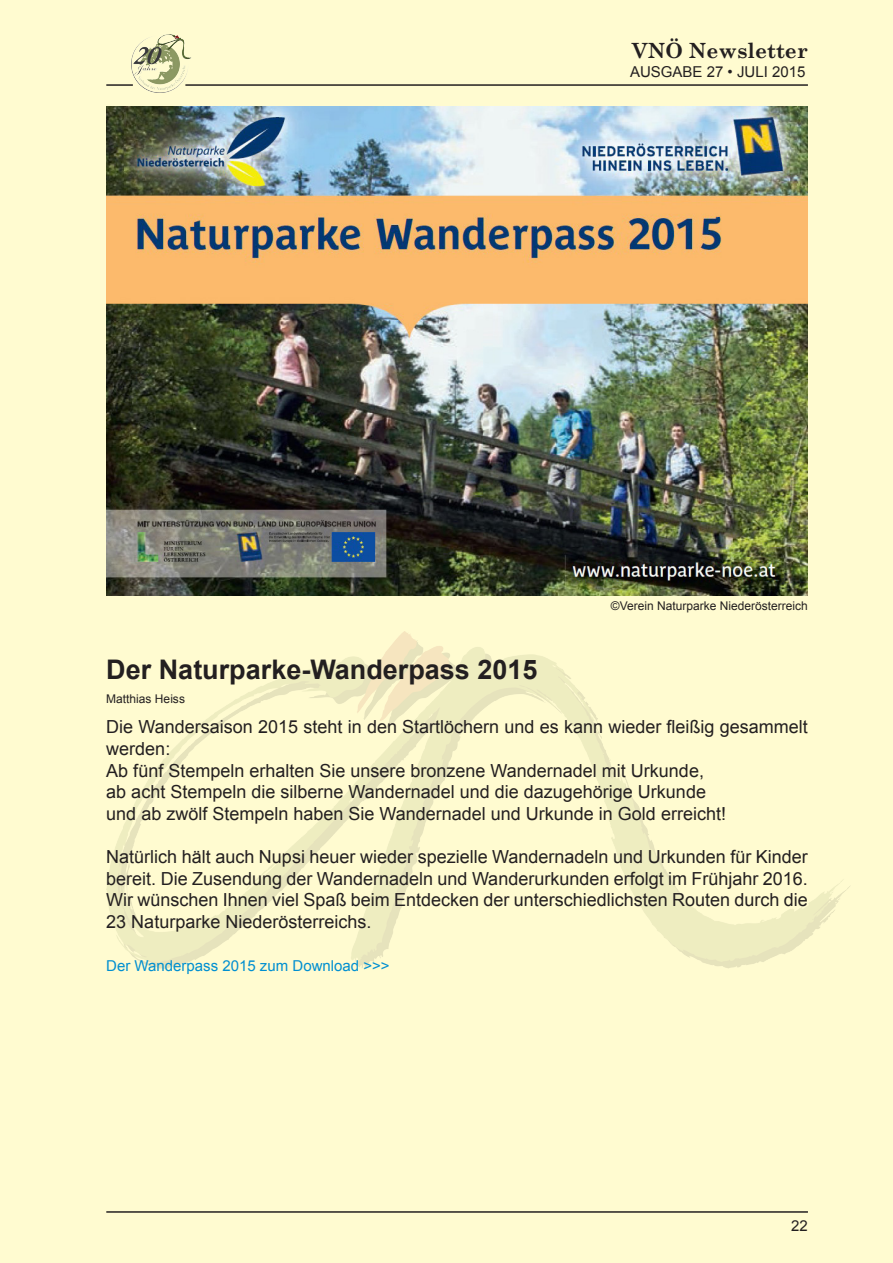
<style>
.page{position:relative;width:893px;height:1263px;background:#fffbd0}
.page>*{position:absolute;margin:0;border:0;box-sizing:border-box;transform-origin:0 0}
.t1{font:700 27px "Arial";color:#231f20}
.t2{font:700 21px "Century Schoolbook";color:#231f20}
.t3{font:18px/21.6px "Arial";color:#231f20}
.t4{font:15px "Arial";color:#008fd0}
.t5{font:15px "Arial";color:#231f20}
.t6{font:12px "Arial";color:#231f20}
</style>
<div class="page">
<img style="left:106px;top:631px;width:744px;height:337px">
<img style="left:106px;top:106px;width:702px;height:490px">
<hr style="left:185px;top:84px;width:623px;height:2px;background:#231f20">
<hr style="left:106px;top:1211px;width:702px;height:2px;background:#231f20">
<img style="left:131px;top:35px;width:61px;height:58px">
<hr style="left:106px;top:84px;width:27px;height:2px;background:#231f20">
<p class="t2" style="left:632px;top:34px;width:177px">VNÖ Newsletter</p>
<p class="t5" style="left:630px;top:62px;width:177px">AUSGABE 27 • JULI 2015</p>
<p class="t6" style="left:611px;top:598px;width:198px">©Verein Naturparke Niederösterreich</p>
<h1 class="t1" style="left:106px;top:651px;width:433px">Der Naturparke-Wanderpass 2015</h1>
<p class="t6" style="left:106px;top:691px;width:80px">Matthias Heiss</p>
<p class="t3" style="left:106px;top:716px;width:703px">Die Wandersaison 2015 steht in den Startlöchern und es kann wieder fleißig gesammelt werden:<br>Ab fünf Stempeln erhalten Sie unsere bronzene Wandernadel mit Urkunde,<br>ab acht Stempeln die silberne Wandernadel und die dazugehörige Urkunde<br>und ab zwölf Stempeln haben Sie Wandernadel und Urkunde in Gold erreicht!</p>
<p class="t3" style="left:106px;top:846px;width:703px;text-align:justify">Natürlich hält auch Nupsi heuer wieder spezielle Wandernadeln und Urkunden für Kinder bereit. Die Zusendung der Wandernadeln und Wanderurkunden erfolgt im Frühjahr 2016.<br>Wir wünschen Ihnen viel Spaß beim Entdecken der unterschiedlichsten Routen durch die 23 Naturparke Niederösterreichs.</p>
<p class="t4" style="left:106px;top:956px;width:285px">Der Wanderpass 2015 zum Download &gt;&gt;&gt;</p>
<p class="t5" style="left:791px;top:1216px;width:18px">22</p>
</div>
